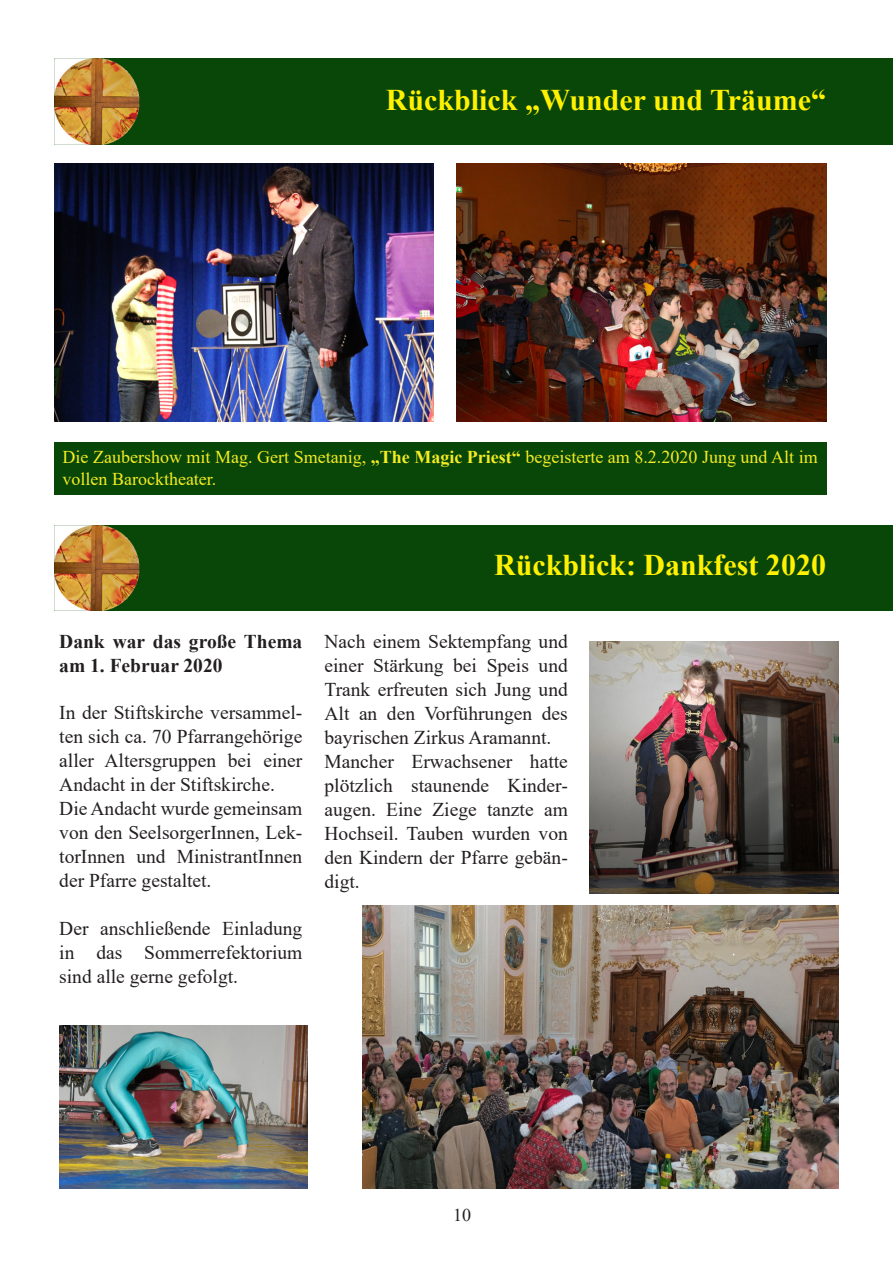
<style>
.page{position:relative;width:893px;height:1263px;background:#fff}
.page>*{position:absolute;margin:0;border:0;box-sizing:border-box;transform-origin:0 0}
.t1{font:700 30px "Times New Roman";color:#fff101}
.t2{font:19.5px/24px "Times New Roman";color:#231f20;text-align:justify}
.t3{font:700 19.5px/24px "Times New Roman";color:#231f20}
.t4{font:18px/21.6px "Times New Roman";color:#f4ec23}
.t5{font:18px "Times New Roman";color:#231f20}
.s1{font-weight:700}
</style>
<div class="page">
<div style="left:54px;top:442px;width:772px;height:52px;background:#094708"></div>
<img style="left:54px;top:164px;width:380px;height:258px">
<img style="left:456px;top:164px;width:370px;height:258px">
<img style="left:54px;top:525px;width:839px;height:85px">
<img style="left:54px;top:59px;width:839px;height:85px">
<img style="left:590px;top:641px;width:249px;height:252px">
<img style="left:362px;top:905px;width:477px;height:283px">
<img style="left:59px;top:1025px;width:248px;height:163px">
<p class="t1" style="left:386px;top:79px;width:442px">Rückblick „Wunder und Träume“</p>
<p class="t4" style="left:63px;top:446px;width:757px">Die Zaubershow mit Mag. Gert Smetanig, <span class="s1">„The Magic Priest“</span> begeisterte am 8.2.2020 Jung und Alt im vollen Barocktheater.</p>
<p class="t1" style="left:494px;top:543px;width:333px">Rückblick: Dankfest 2020</p>
<p class="t3" style="left:59px;top:628px;width:245px">Dank war das große Thema am 1. Februar 2020</p>
<p class="t2" style="left:59px;top:700px;width:245px">In der Stiftskirche versammel&shy;ten sich ca. 70 Pfarrangehörige aller Altersgruppen bei einer Andacht in der Stiftskirche.</p>
<p class="t2" style="left:59px;top:796px;width:245px">Die Andacht wurde gemeinsam von den SeelsorgerInnen, Lek&shy;torInnen und MinistrantInnen der Pfarre gestaltet.</p>
<p class="t2" style="left:59px;top:916px;width:245px">Der anschließende Einladung in das Sommerrefektorium sind alle gerne gefolgt.</p>
<p class="t2" style="left:324px;top:629px;width:245px">Nach einem Sektempfang und einer Stärkung bei Speis und Trank erfreuten sich Jung und Alt an den Vorführungen des bayrischen Zirkus Aramannt.</p>
<p class="t2" style="left:324px;top:749px;width:245px">Mancher Erwachsener hatte plötzlich staunende Kinder&shy;augen. Eine Ziege tanzte am Hochseil. Tauben wurden von den Kindern der Pfarre gebän&shy;digt.</p>
<p class="t5" style="left:453px;top:1203px;width:19px">10</p>
</div>
